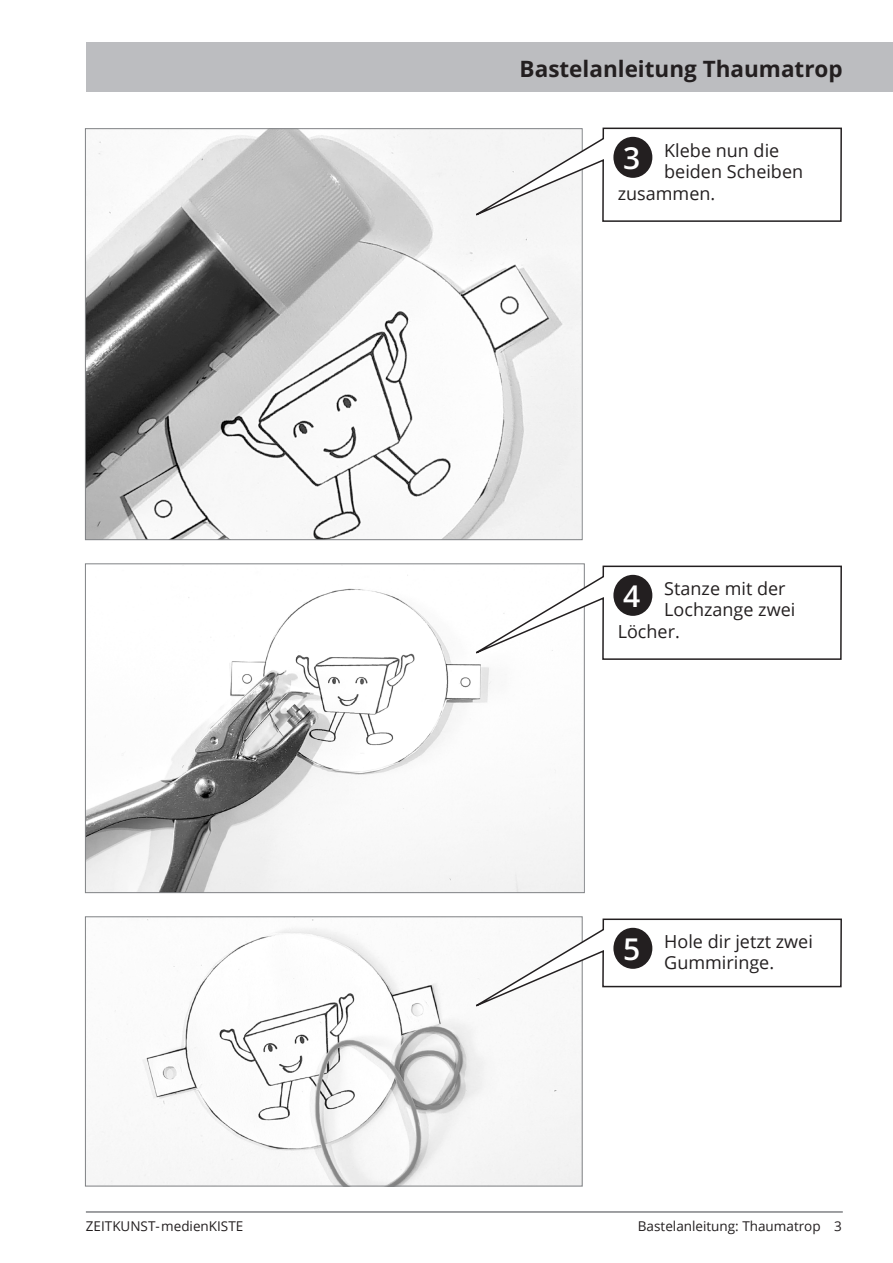
<style>
.page{position:relative;width:893px;height:1263px;background:#fff}
.page>*{position:absolute;margin:0;border:0;box-sizing:border-box;transform-origin:0 0}
.t1{font:700 22.5px "Open Sans";color:#231f20}
.t2{font:18px/21.6px "Open Sans";color:#231f20;text-align:center}
.t3{font:13.5px "Open Sans";color:#231f20}
.s1{font-weight:600;font-size:30px;color:#fff}
</style>
<div class="page">
<hr style="left:86px;top:1211px;width:757px;height:2px;background:#808285">
<div style="left:86px;top:43px;width:807px;height:49px;background:#bcbdc0"></div>
<img style="left:87px;top:130px;width:493px;height:408px">
<img style="left:87px;top:575px;width:496px;height:316px">
<img style="left:102px;top:919px;width:479px;height:265px">
<div style="left:85px;top:916px;width:498px;height:270px;border:1px solid #808285"></div>
<svg style="left:456px;top:127px;width:386px;height:98px"></svg>
<div style="left:613px;top:137px;width:39px;height:41px;background:#231f20;border-radius:50%"></div>
<svg style="left:456px;top:565px;width:386px;height:98px"></svg>
<div style="left:613px;top:575px;width:39px;height:41px;background:#231f20;border-radius:50%"></div>
<svg style="left:456px;top:918px;width:386px;height:98px"></svg>
<div style="left:613px;top:928px;width:39px;height:41px;background:#231f20;border-radius:50%"></div>
<p class="t1" style="left:520px;top:53px;width:325px">Bastelanleitung Thaumatrop</p>
<p class="t2" style="left:623px;top:139px;width:157px"><span class="s1">3</span> Klebe nun die</p>
<p class="t2" style="left:664px;top:160px;width:140px">beiden Scheiben</p>
<p class="t2" style="left:618px;top:182px;width:99px">zusammen.</p>
<p class="t2" style="left:623px;top:577px;width:164px"><span class="s1">4</span> Stanze mit der</p>
<p class="t2" style="left:664px;top:598px;width:133px">Lochzange zwei</p>
<p class="t2" style="left:618px;top:620px;width:64px">Löcher.</p>
<p class="t2" style="left:623px;top:930px;width:191px"><span class="s1">5</span> Hole dir jetzt zwei<br>Gummiringe.</p>
<p class="t3" style="left:86px;top:1216px;width:159px">ZEITKUNST-medienKISTE</p>
<p class="t3" style="left:638px;top:1216px;width:206px">Bastelanleitung: Thaumatrop 3</p>
</div>
